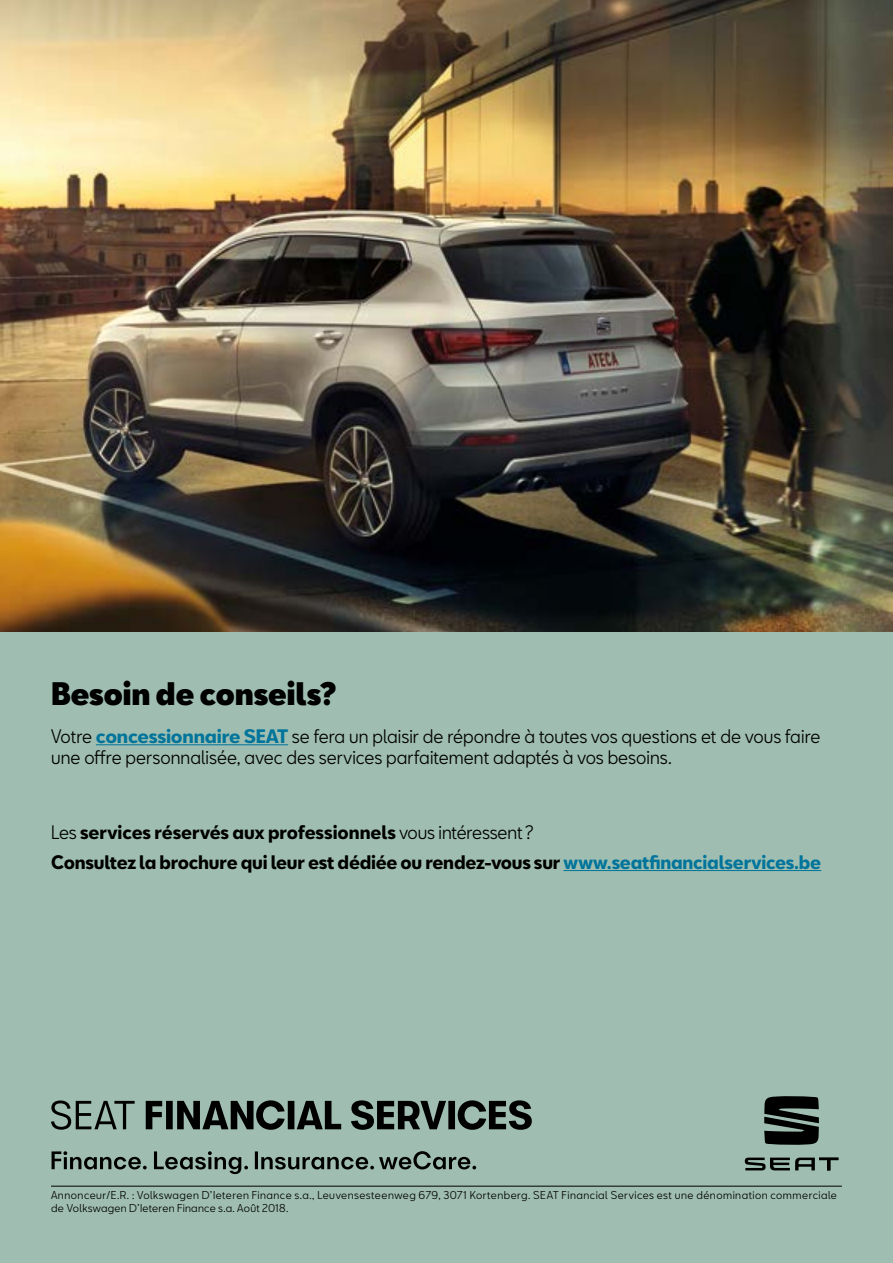
<style>
.page{position:relative;width:893px;height:1263px;background:#9fbeb1}
.page>*{position:absolute;margin:0;border:0;box-sizing:border-box;transform-origin:0 0}
.t1{font:900 30px "SEATBCN";letter-spacing:-.015em;color:#000;scale:.96 1}
.t2{font:18px/21px "SEATBCN";color:#000;scale:.96 1}
.t3{font:700 18px/29.5px "SEATBCN";letter-spacing:-.01em;color:#000;scale:.96 1}
.t4{font:10.5px/12.8px "SEATBCN";letter-spacing:.04em;color:#000}
.s1{font-weight:700;color:#00749b}
.s2{font-weight:400}
.s3{color:#00749b}
</style>
<div class="page">
<img style="left:0;top:0;width:893px;height:631px">
<svg style="left:745px;top:1157px;width:93px;height:13px"></svg>
<svg style="left:764px;top:1096px;width:55px;height:49px"></svg>
<hr style="left:51px;top:1186px;width:791px;height:1px;background:#000">
<svg style="left:51px;top:1100px;width:481px;height:30px"></svg>
<svg style="left:52px;top:1151px;width:424px;height:23px"></svg>
<hr style="left:96px;top:744px;width:192px;height:1px;background:#00749b">
<hr style="left:563px;top:870px;width:258px;height:1px;background:#00749b">
<h1 class="t1" style="left:51px;top:677px;width:300px">Besoin de conseils?</h1>
<h2 class="t2" style="left:51px;top:725px;width:803px">Votre <span class="s1">concessionnaire SEAT</span> se fera un plaisir de répondre à toutes vos questions et de vous faire une offre personnalisée, avec des services parfaitement adaptés à vos besoins.</h2>
<h2 class="t3" style="left:51px;top:818px;width:804px"><span class="s2">Les</span> services réservés aux professionnels <span class="s2">vous intéressent?<br></span>Consultez la brochure qui leur est dédiée ou rendez-vous sur <span class="s3">www.seatfinancialservices.be</span></h2>
<p class="t4" style="left:51px;top:1189px;width:787px">Annonceur/E.R. : Volkswagen D’Ieteren Finance s.a., Leuvensesteenweg 679, 3071 Kortenberg. SEAT Financial Services est une dénomination commerciale de Volkswagen D’Ieteren Finance s.a. Août 2018.</p>
</div>
